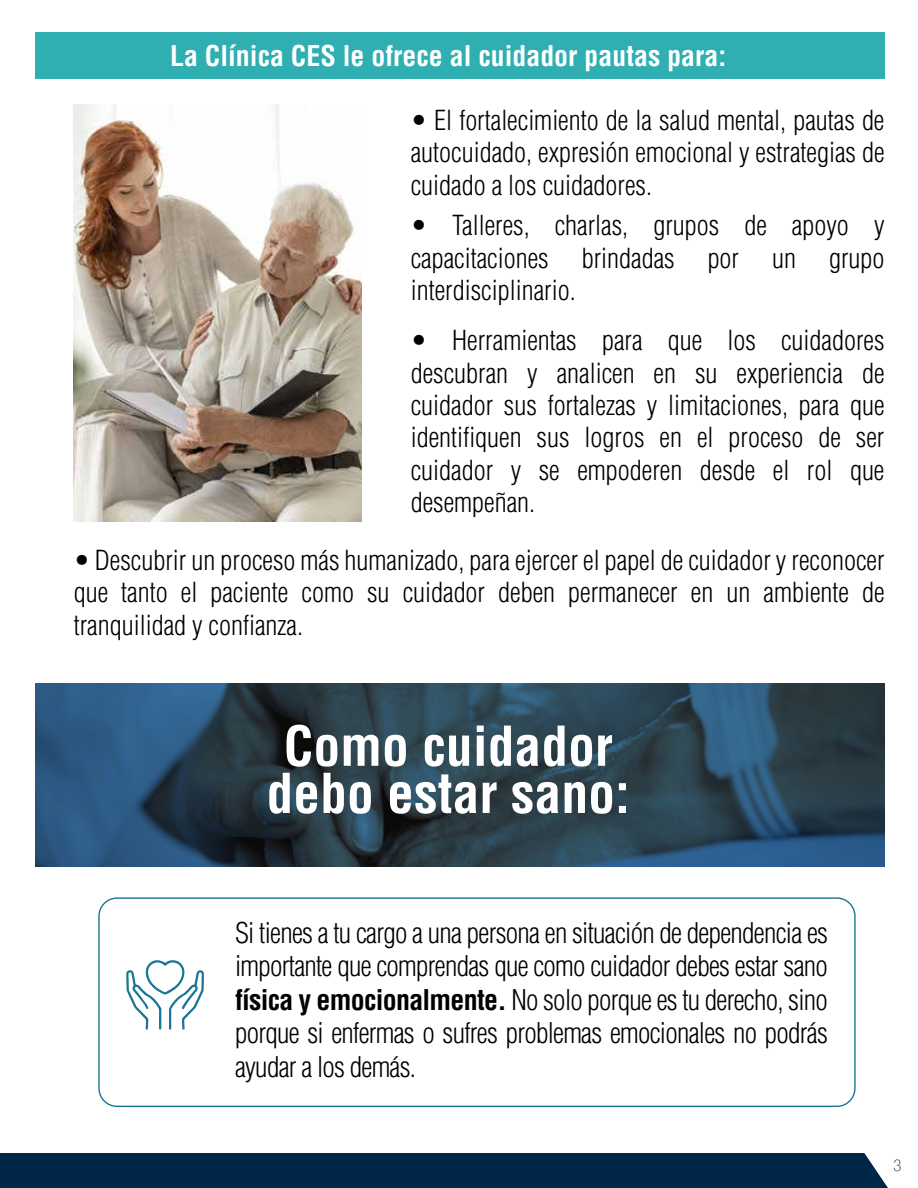
<style>
.page{position:relative;width:918px;height:1188px;background:#fff}
.page>*{position:absolute;margin:0;border:0;box-sizing:border-box;transform-origin:0 0}
.t1{font:700 condensed 53.55px/47.2px "Helvetica LT Std";color:#fff;text-align:center}
.t2{font:300 condensed 27.9px/33.5px "Helvetica LT Std";letter-spacing:-.025em;color:#010001;text-align:justify}
.t3{font:700 condensed 27.9px "Helvetica LT Std";color:#fff}
.t4{font:300 condensed 27px/32.4px "Helvetica LT Std";color:#010001;text-align:justify}
.t5{font:100 condensed 16.35px "Helvetica Neue LT Com";color:#002648}
.s1{font-weight:700}
</style>
<div class="page">
<div style="left:35px;top:33px;width:850px;height:46px;background:#2fafb1"></div>
<svg style="left:126px;top:960px;width:78px;height:70px"></svg>
<div style="left:98px;top:897px;width:758px;height:210px;border:1px solid #167693;border-radius:18px"></div>
<svg style="left:35px;top:683px;width:850px;height:184px;background:#2a4559"></svg>
<img style="left:74px;top:104px;width:288px;height:418px">
<div style="left:0;top:1153px;width:888px;height:35px;background:#002648"></div>
<p class="t3" style="left:170px;top:39px;width:558px">La Clínica CES le ofrece al cuidador pautas para:</p>
<p class="t4" style="left:411px;top:104px;width:475px">• El fortalecimiento de la salud mental, pautas de autocuidado, expresión emocional y estrategias de cuidado a los cuidadores.</p>
<p class="t4" style="left:411px;top:209px;width:475px">• Talleres, charlas, grupos de apoyo y capacitaciones brindadas por un grupo interdisciplinario.</p>
<p class="t4" style="left:411px;top:324px;width:475px">• Herramientas para que los cuidadores descubran y analicen en su experiencia de cuidador sus fortalezas y limitaciones, para que identifiquen sus logros en el proceso de ser cuidador y se empoderen desde el rol que desempeñan.</p>
<p class="t4" style="left:74px;top:544px;width:812px">• Descubrir un proceso más humanizado, para ejercer el papel de cuidador y reconocer que tanto el paciente como su cuidador deben permanecer en un ambiente de tranquilidad y confianza.</p>
<h1 class="t1" style="left:266px;top:722px;width:365px">Como cuidador debo estar sano:</h1>
<p class="t2" style="left:235px;top:916px;width:594px">Si tienes a tu cargo a una persona en situación de dependencia es importante que comprendas que como cuidador debes estar sano <span class="s1">física y emocionalmente.</span> No solo porque es tu derecho, sino porque si enfermas o sufres problemas emocionales no podrás ayudar a los demás.</p>
<p class="t5" style="left:893px;top:1155px;width:9px">3</p>
</div>
